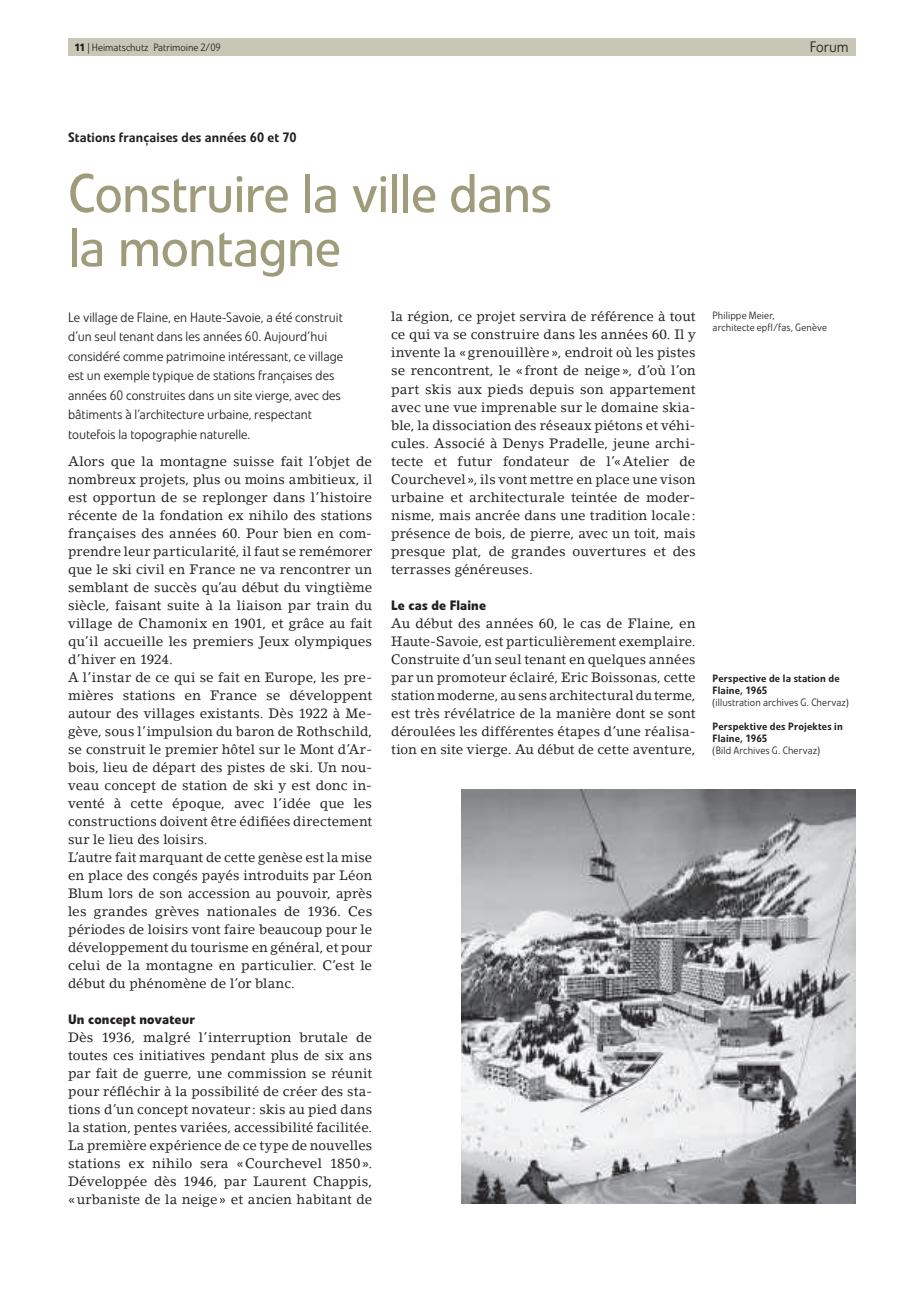
<style>
.page{position:relative;width:919px;height:1289px;background:#fff}
.page>*{position:absolute;margin:0;border:0;box-sizing:border-box;transform-origin:0 0}
.t1{font:54px/54px "Evo BQ";letter-spacing:-.015em;color:#9f9c7b}
.t2{font:300 15px "Evo BQ";letter-spacing:.005em;color:#231f20}
.t3{font:13.5px/18px "Lino Letter Std";letter-spacing:.005em;color:#231f20;text-align:justify}
.t4{font:300 13.5px/19.5px "Evo BQ";color:#231f20}
.t5{font:500 13.5px "Evo BQ";letter-spacing:.01em;color:#231f20}
.t6{font:700 13.5px "Evo BQ";letter-spacing:.01em;color:#231f20}
.t7{font:300 10.5px/12px "Evo BQ";letter-spacing:.01em;color:#231f20}
.t8{font:500 10.5px/12px "Evo BQ";letter-spacing:.015em;color:#231f20}
.s1{font-weight:700}
</style>
<div class="page">
<div style="left:68px;top:38px;width:787px;height:17px;background:#c8c6b5"></div>
<img style="left:461px;top:789px;width:394px;height:414px">
<p class="t7" style="left:74px;top:41px;width:148px"><span class="s1">11</span> | Heimatschutz Patrimoine 2/09</p>
<p class="t2" style="left:809px;top:38px;width:41px">Forum</p>
<p class="t5" style="left:68px;top:129px;width:230px">Stations françaises des années 60 et 70</p>
<h1 class="t1" style="left:68px;top:167px;width:485px">Construire la ville dans la montagne</h1>
<p class="t3" style="left:391px;top:308px;width:306px">la région, ce projet servira de référence à tout ce qui va se construire dans les années 60. Il y invente la «grenouillère», endroit où les pistes se rencontrent, le «front de neige», d’où l’on part skis aux pieds depuis son appartement avec une vue imprenable sur le domaine skia&shy;ble, la dissociation des réseaux piétons et véhi&shy;cules. Associé à Denys Pradelle, jeune archi&shy;tecte et futur fondateur de l’«Atelier de Courchevel», ils vont mettre en place une vison urbaine et architecturale teintée de moder&shy;nisme, mais ancrée dans une tradition locale: présence de bois, de pierre, avec un toit, mais presque plat, de grandes ouvertures et des terrasses généreuses.</p>
<p class="t6" style="left:391px;top:596px;width:96px">Le cas de Flaine</p>
<p class="t3" style="left:391px;top:614px;width:306px">Au début des années 60, le cas de Flaine, en Haute-Savoie, est particulièrement exemplaire.<br>Construite d’un seul tenant en quelques années par un promoteur éclairé, Eric Boissonas, cette station moderne, au sens architectural du terme, est très révélatrice de la manière dont se sont déroulées les différentes étapes d’une réalisa&shy;tion en site vierge. Au début de cette aventure,</p>
<p class="t4" style="left:68px;top:307px;width:277px">Le village de Flaine, en Haute-Savoie, a été construit d’un seul tenant dans les années 60. Aujourd’hui considéré comme patrimoine intéressant, ce village est un exemple typique de stations françaises des années 60 construites dans un site vierge, avec des bâtiments à l’architecture urbaine, respectant toutefois la topographie naturelle.</p>
<p class="t3" style="left:68px;top:452px;width:306px;text-align:left">Alors que la montagne suisse fait l’objet de nombreux projets, plus ou moins ambitieux, il est opportun de se replonger dans l’histoire récente de la fondation ex nihilo des stations françaises des années 60. Pour bien en com&shy;prendre leur particularité, il faut se remémorer que le ski civil en France ne va rencontrer un semblant de succès qu’au début du vingtième siècle, faisant suite à la liaison par train du village de Chamonix en 1901, et grâce au fait qu’il accueille les premiers Jeux olympiques d’hiver en 1924.<br>A l’instar de ce qui se fait en Europe, les pre&shy;mières stations en France se développent autour des villages existants. Dès 1922 à Me&shy;gève, sous l’impulsion du baron de Rothschild, se construit le premier hôtel sur le Mont d’Ar&shy;bois, lieu de départ des pistes de ski. Un nou&shy;veau concept de station de ski y est donc in&shy;venté à cette époque, avec l’idée que les constructions doivent être édifiées directement sur le lieu des loisirs.<br>L’autre fait marquant de cette genèse est la mise en place des congés payés introduits par Léon Blum lors de son accession au pouvoir, après les grandes grèves nationales de 1936. Ces périodes de loisirs vont faire beaucoup pour le développement du tourisme en général, et pour celui de la montagne en particulier. C’est le début du phénomène de l’or blanc.</p>
<p class="t6" style="left:68px;top:1010px;width:128px">Un concept novateur</p>
<p class="t3" style="left:68px;top:1028px;width:306px">Dès 1936, malgré l’interruption brutale de toutes ces initiatives pendant plus de six ans par fait de guerre, une commission se réunit pour réfléchir à la possibilité de créer des sta&shy;tions d’un concept novateur : skis au pied dans la station, pentes variées, accessibilité facilitée.<br>La première expérience de ce type de nouvelles stations ex nihilo sera «Courchevel 1850».<br>Développée dès 1946, par Laurent Chappis, «urbaniste de la neige» et ancien habitant de</p>
<p class="t7" style="left:712px;top:310px;width:116px">Philippe Meier,<br>architecte epfl/fas, Genève</p>
<p class="t8" style="left:712px;top:672px;width:129px">Perspective de la station de<br>Flaine, 1965</p>
<p class="t7" style="left:712px;top:696px;width:137px">(illustration archives G. Chervaz)</p>
<p class="t8" style="left:712px;top:720px;width:132px">Perspektive des Projektes in<br>Flaine, 1965</p>
<p class="t7" style="left:712px;top:744px;width:109px">(Bild Archives G. Chervaz)</p>
</div>
